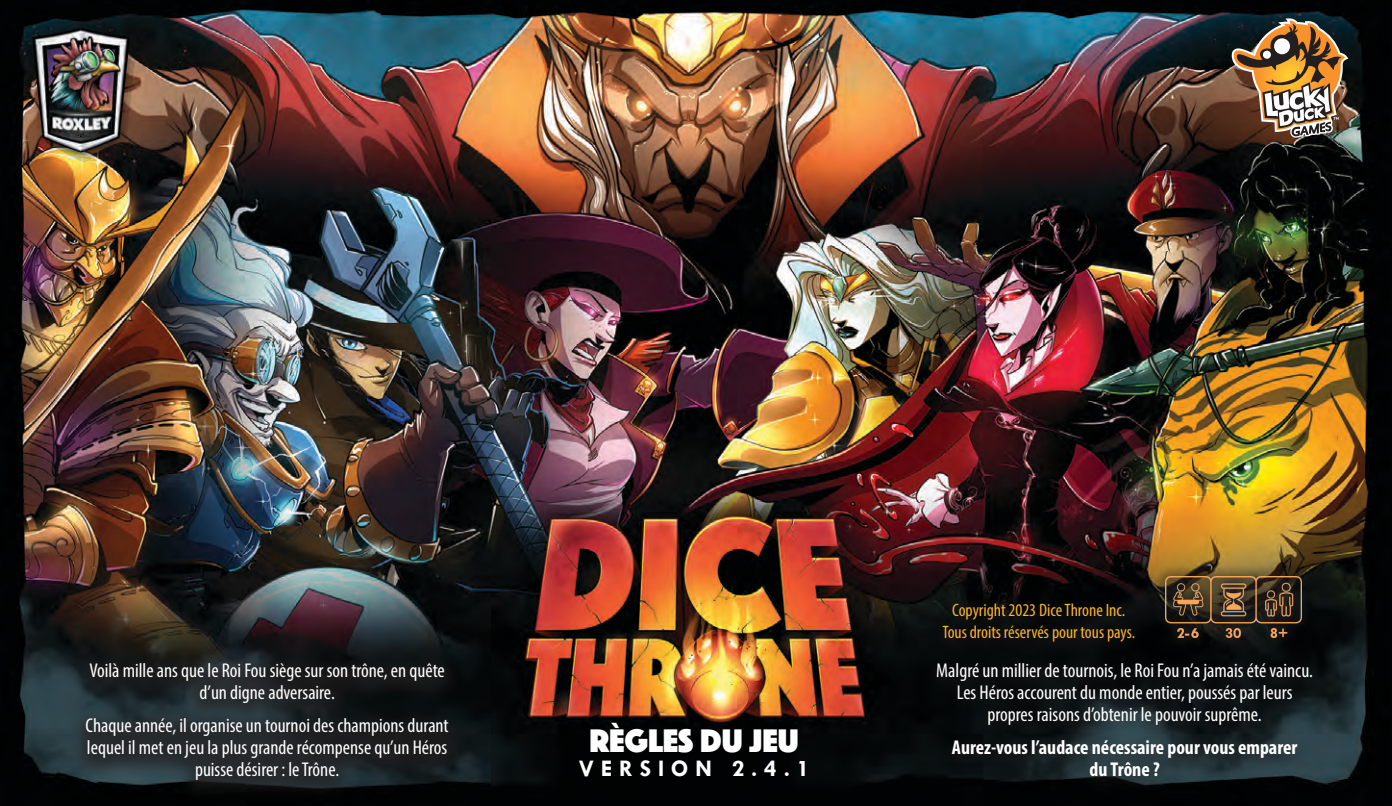
<style>
.page{position:relative;width:1392px;height:806px;background:#fff}
.page>*{position:absolute;margin:0;border:0;box-sizing:border-box;transform-origin:0 0}
.t1{font:34px "Phosphate Pro Solid";color:#fff}
.t2{font:700 24px "Tw Cen";letter-spacing:.28em;color:#fff}
.t3{font:condensed 20px/22px "Myriad Pro";color:#fff;text-align:center}
.t4{font:700 condensed 20px/22px "Myriad Pro";color:#fff;text-align:center}
.t5{font:condensed 18px/22px "Myriad Pro";color:#f9b130;text-align:center}
</style>
<div class="page">
<img style="left:0;top:0;width:1388px;height:804px">
<img style="left:21px;top:18px;width:120px;height:148px">
<div style="left:69px;top:651px;width:397px;height:152px;background:#231f20;opacity:.75"></div>
<div style="left:931px;top:597px;width:213px;height:61px;background:#090b0c"></div>
<div style="left:925px;top:657px;width:397px;height:136px;background:#231f20;opacity:.75"></div>
<svg style="left:1153px;top:565px;width:159px;height:84px;background:#342b18"></svg>
<img style="left:1165px;top:577px;width:136px;height:60px">
<svg style="left:1231px;top:18px;width:117px;height:120px;background:#876c4e"></svg>
<svg style="left:1337px;top:753px;width:55px;height:53px;background:#080d0e"></svg>
<p class="t3" style="left:89px;top:659px;width:357px">Voilà mille ans que le Roi Fou siège sur son trône, en quête d’un digne adversaire.</p>
<p class="t3" style="left:86px;top:714px;width:364px">Chaque année, il organise un tournoi des champions durant lequel il met en jeu la plus grande récompense qu’un Héros puisse désirer : le Trône.</p>
<h1 class="t1" style="left:589px;top:716px;width:211px">RÈGLES DU JEU</h1>
<p class="t2" style="left:579px;top:754px;width:232px">VERSION 2.4.1</p>
<p class="t5" style="left:942px;top:598px;width:194px">Copyright 2023 Dice Throne Inc.<br>Tous droits réservés pour tous pays.</p>
<p class="t3" style="left:936px;top:659px;width:378px">Malgré un millier de tournois, le Roi Fou n’a jamais été vaincu.<br>Les Héros accourent du monde entier, poussés par leurs propres raisons d’obtenir le pouvoir suprême.</p>
<p class="t4" style="left:951px;top:736px;width:347px">Aurez-vous l’audace nécessaire pour vous emparer du Trône ?</p>
</div>
